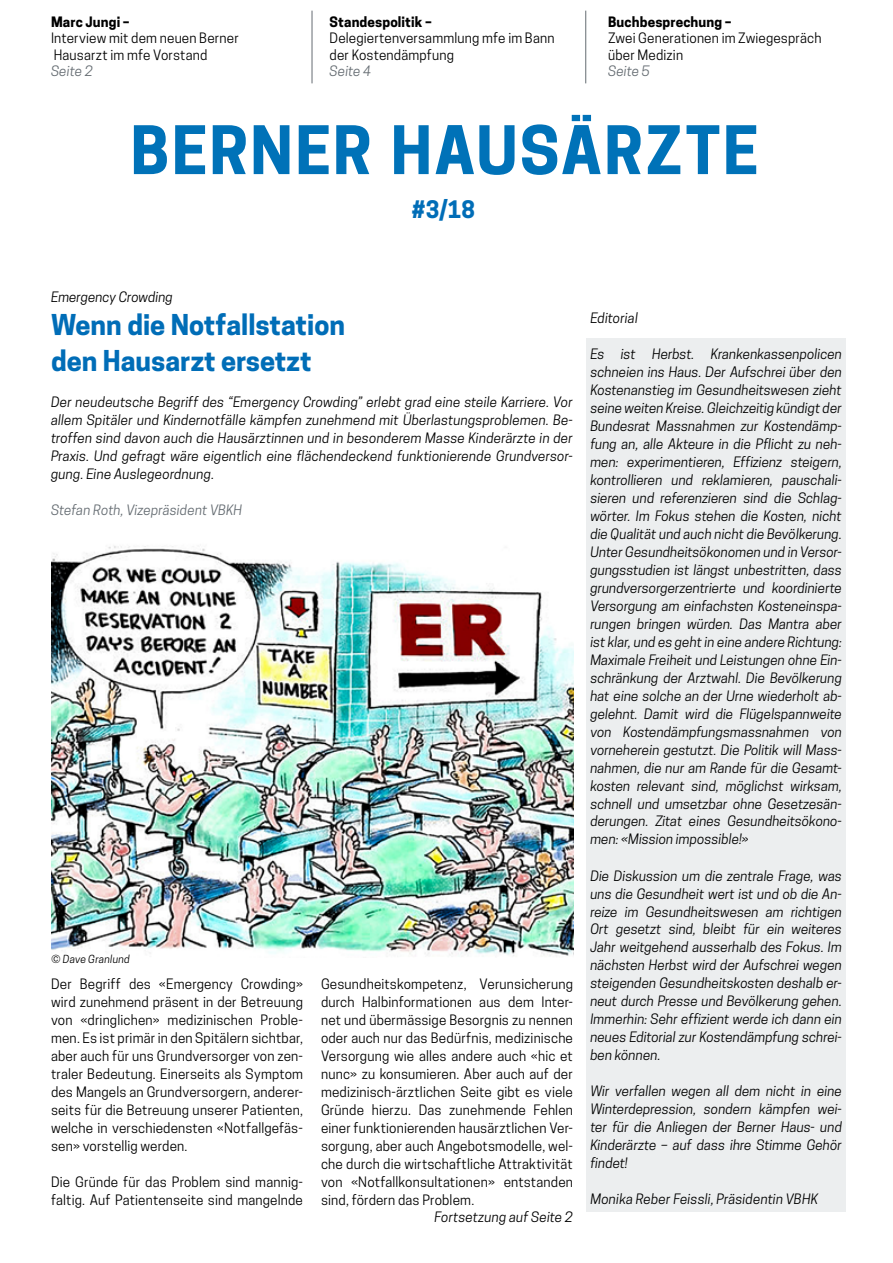
<style>
.page{position:relative;width:893px;height:1263px;background:#fff}
.page>*{position:absolute;margin:0;border:0;box-sizing:border-box;transform-origin:0 0}
.t1{font:700 27px/36px "Cooper Hewitt";color:#006db7}
.t2{font:700 22.65px "Cooper Hewitt";color:#006db7}
.t3{font:italic 13.5px/18px "Cooper Hewitt";letter-spacing:.005em;color:#000;text-align:justify}
.t4{font:13.5px/18px "Cooper Hewitt";letter-spacing:.01em;color:#000}
.t5{font:italic 13.5px "Cooper Hewitt";color:#656c72}
.t6{font:700 13.5px "Cooper Hewitt";letter-spacing:.01em;color:#000}
.t7{font:italic 10.5px "Cooper Hewitt";letter-spacing:.02em;color:#000}
</style>
<div class="page">
<svg style="left:134px;top:115px;width:622px;height:60px"></svg>
<div style="left:586px;top:339px;width:260px;height:873px;background:#eceeef"></div>
<hr style="left:312px;top:11px;width:1px;height:72px;background:#656c72">
<hr style="left:585px;top:11px;width:1px;height:72px;background:#656c72">
<img style="left:51px;top:546px;width:523px;height:411px">
<p class="t6" style="left:51px;top:14px;width:80px">Marc Jungi –</p>
<p class="t4" style="left:51px;top:30px;width:189px;line-height:16.2px">Interview mit dem neuen Berner<br>Hausarzt im mfe Vorstand</p>
<p class="t5" style="left:51px;top:63px;width:43px">Seite 2</p>
<p class="t6" style="left:330px;top:14px;width:104px">Standespolitik –</p>
<p class="t4" style="left:330px;top:30px;width:227px;line-height:16.2px">Delegiertenversammlung mfe im Bann der Kostendämpfung</p>
<p class="t5" style="left:330px;top:63px;width:43px">Seite 4</p>
<p class="t6" style="left:608px;top:14px;width:125px">Buchbesprechung –</p>
<p class="t4" style="left:608px;top:30px;width:215px;line-height:16.2px">Zwei Generationen im Zwiegespräch über Medizin</p>
<p class="t5" style="left:608px;top:63px;width:43px">Seite 5</p>
<h2 class="t2" style="left:412px;top:196px;width:64px">#3/18</h2>
<p class="t3" style="left:51px;top:288px;width:123px">Emergency Crowding</p>
<h1 class="t1" style="left:51px;top:307px;width:296px">Wenn die Notfallstation den Hausarzt ersetzt</h1>
<p class="t3" style="left:51px;top:392px;width:523px">Der neudeutsche Begriff des “Emergency Crowding” erlebt grad eine steile Karriere. Vor allem Spitäler und Kindernotfälle kämpfen zunehmend mit Überlastungsproblemen. Be&shy;troffen sind davon auch die Hausärztinnen und in besonderem Masse Kinderärzte in der Praxis. Und gefragt wäre eigentlich eine flächendeckend funktionierende Grundversor&shy;gung. Eine Auslegeordnung.</p>
<p class="t5" style="left:51px;top:502px;width:193px">Stefan Roth, Vizepräsident VBKH</p>
<p class="t7" style="left:51px;top:953px;width:80px">© Dave Granlund</p>
<p class="t4" style="left:51px;top:974px;width:253px;text-align:justify">Der Begriff des «Emergency Crowding» wird zunehmend präsent in der Betreuung von «dringlichen» medizinischen Proble&shy;men. Es ist primär in den Spitälern sichtbar, aber auch für uns Grundversorger von zen&shy;traler Bedeutung. Einerseits als Symptom des Mangels an Grundversorgern, anderer&shy;seits für die Betreuung unserer Patienten, welche in verschiedensten «Notfallgefäs&shy;sen» vorstellig werden.</p>
<p class="t4" style="left:51px;top:1172px;width:253px">Die Gründe für das Problem sind mannig&shy;faltig. Auf Patientenseite sind mangelnde</p>
<p class="t4" style="left:321px;top:974px;width:253px;text-align:justify">Gesundheitskompetenz, Verunsicherung durch Halbinformationen aus dem Inter&shy;net und übermässige Besorgnis zu nennen oder auch nur das Bedürfnis, medizinische Versorgung wie alles andere auch «hic et nunc» zu konsumieren. Aber auch auf der medizinisch-ärztlichen Seite gibt es viele Gründe hierzu. Das zunehmende Fehlen einer funktionierenden hausärztlichen Ver&shy;sorgung, aber auch Angebotsmodelle, wel&shy;che durch die wirtschaftliche Attraktivität von «Notfallkonsultationen» entstanden sind, fördern das Problem.</p>
<p class="t3" style="left:435px;top:1208px;width:140px">Fortsetzung auf Seite 2</p>
<p class="t3" style="left:590px;top:308px;width:49px">Editorial</p>
<p class="t3" style="left:590px;top:344px;width:253px">Es ist Herbst. Krankenkassenpolicen schneien ins Haus. Der Aufschrei über den Kostenanstieg im Gesundheitswesen zieht seine weiten Kreise. Gleichzeitig kündigt der Bundesrat Massnahmen zur Kostendämp&shy;fung an, alle Akteure in die Pflicht zu neh&shy;men: experimentieren, Effizienz steigern, kontrollieren und reklamieren, pauschali&shy;sieren und referenzieren sind die Schlag&shy;wörter. Im Fokus stehen die Kosten, nicht die Qualität und auch nicht die Bevölkerung.<br>Unter Gesundheitsökonomen und in Versor&shy;gungsstudien ist längst unbestritten, dass grundversorgerzentrierte und koordinierte Versorgung am einfachsten Kosteneinspa&shy;rungen bringen würden. Das Mantra aber ist klar, und es geht in eine andere Richtung:<br>Maximale Freiheit und Leistungen ohne Ein&shy;schränkung der Arztwahl. Die Bevölkerung hat eine solche an der Urne wiederholt ab&shy;gelehnt. Damit wird die Flügelspannweite von Kostendämpfungsmassnahmen von vorneherein gestutzt. Die Politik will Mass&shy;nahmen, die nur am Rande für die Gesamt&shy;kosten relevant sind, möglichst wirksam, schnell und umsetzbar ohne Gesetzesän&shy;derungen. Zitat eines Gesundheitsökono&shy;men: «Mission impossible!»</p>
<p class="t3" style="left:590px;top:866px;width:253px">Die Diskussion um die zentrale Frage, was uns die Gesundheit wert ist und ob die An&shy;reize im Gesundheitswesen am richtigen Ort gesetzt sind, bleibt für ein weiteres Jahr weitgehend ausserhalb des Fokus. Im nächsten Herbst wird der Aufschrei wegen steigenden Gesundheitskosten deshalb er&shy;neut durch Presse und Bevölkerung gehen.<br>Immerhin: Sehr effizient werde ich dann ein neues Editorial zur Kostendämpfung schrei&shy;ben können.</p>
<p class="t3" style="left:590px;top:1082px;width:253px">Wir verfallen wegen all dem nicht in eine Winterdepression, sondern kämpfen wei&shy;ter für die Anliegen der Berner Haus- und Kinderärzte – auf dass ihre Stimme Gehör findet!</p>
<p class="t3" style="left:590px;top:1190px;width:230px">Monika Reber Feissli, Präsidentin VBHK</p>
</div>
